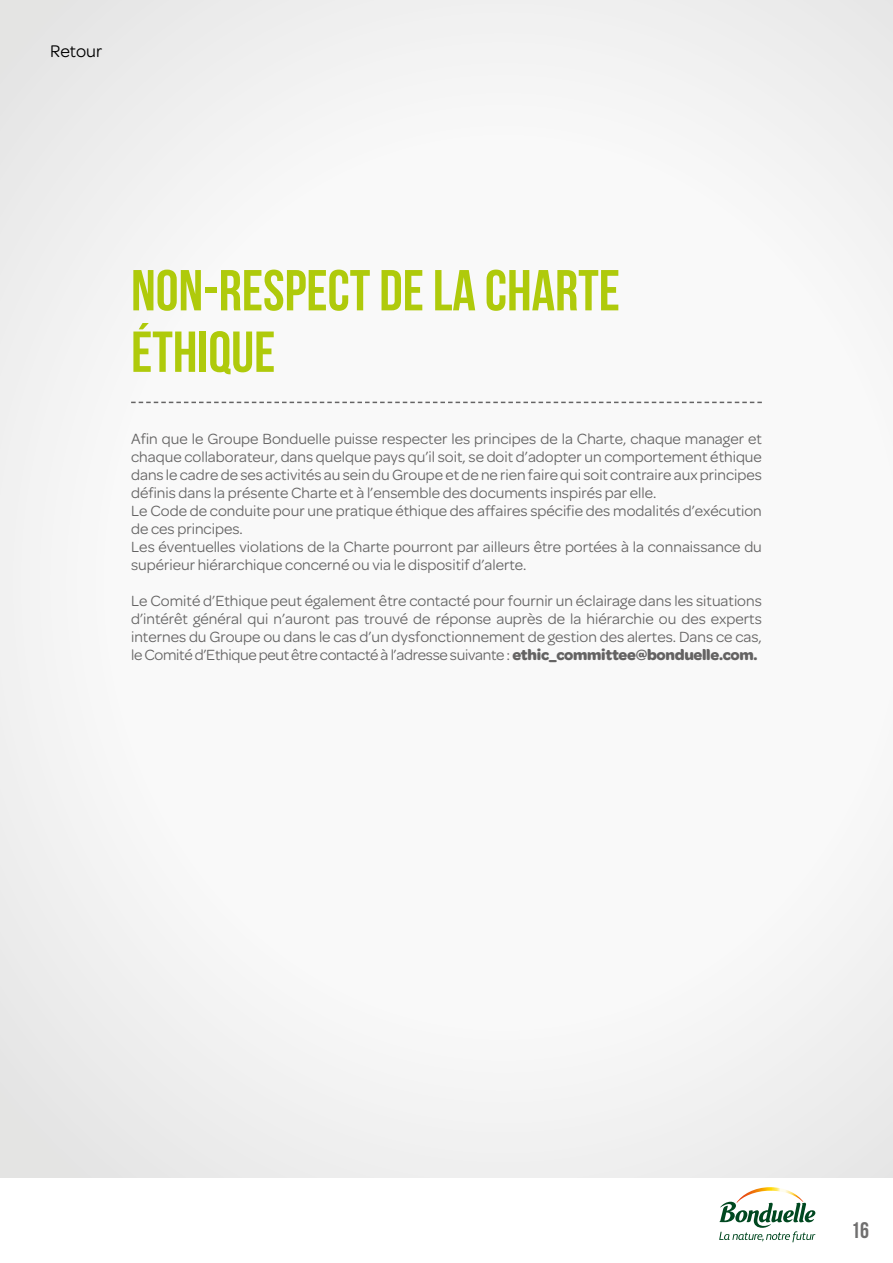
<style>
.page{position:relative;width:893px;height:1263px;background:#fff}
.page>*{position:absolute;margin:0;border:0;box-sizing:border-box;transform-origin:0 0}
.t1{font:57.6px/61.5px "Bebas Neue";color:#afca0b}
.t2{font:22.5px "Bebas Neue";color:#706f6f}
.t3{font:18px "Omnes";color:#000}
.t4{font:15.75px/18px "Omnes";color:#646363}
.s1{font-weight:700}
</style>
<div class="page">
<div style="left:0;top:0;width:893px;height:1178px;background:linear-gradient(to right,#f3f3f3,#f8f8f8)"></div>
<svg style="left:719px;top:1187px;width:96px;height:55px"></svg>
<svg style="left:131px;top:402px;width:631px;height:1px"></svg>
<p class="t3" style="left:50px;top:41px;width:54px">Retour</p>
<h1 class="t1" style="left:131px;top:259px;width:490px">NON-RESPECT DE LA CHARTE<br>ÉTHIQUE</h1>
<p class="t4" style="left:131px;top:430px;width:632px">Afin que le Groupe Bonduelle puisse respecter les principes de la Charte, chaque manager et chaque collaborateur, dans quelque pays qu’il soit, se doit d’adopter un comportement éthique dans le cadre de ses activités au sein du Groupe et de ne rien faire qui soit contraire aux principes définis dans la présente Charte et à l’ensemble des documents inspirés par elle.<br>Le Code de conduite pour une pratique éthique des affaires spécifie des modalités d’exécution de ces principes.<br>Les éventuelles violations de la Charte pourront par ailleurs être portées à la connaissance du supérieur hiérarchique concerné ou via le dispositif d’alerte.</p>
<p class="t4" style="left:131px;top:592px;width:632px;text-align:justify">Le Comité d’Ethique peut également être contacté pour fournir un éclairage dans les situations d’intérêt général qui n’auront pas trouvé de réponse auprès de la hiérarchie ou des experts internes du Groupe ou dans le cas d’un dysfonctionnement de gestion des alertes. Dans ce cas, le Comité d’Ethique peut être contacté à l’adresse suivante : <span class="s1">ethic_committee@bonduelle.com.</span></p>
<h2 class="t2" style="left:851px;top:1218px;width:19px">16</h2>
</div>
